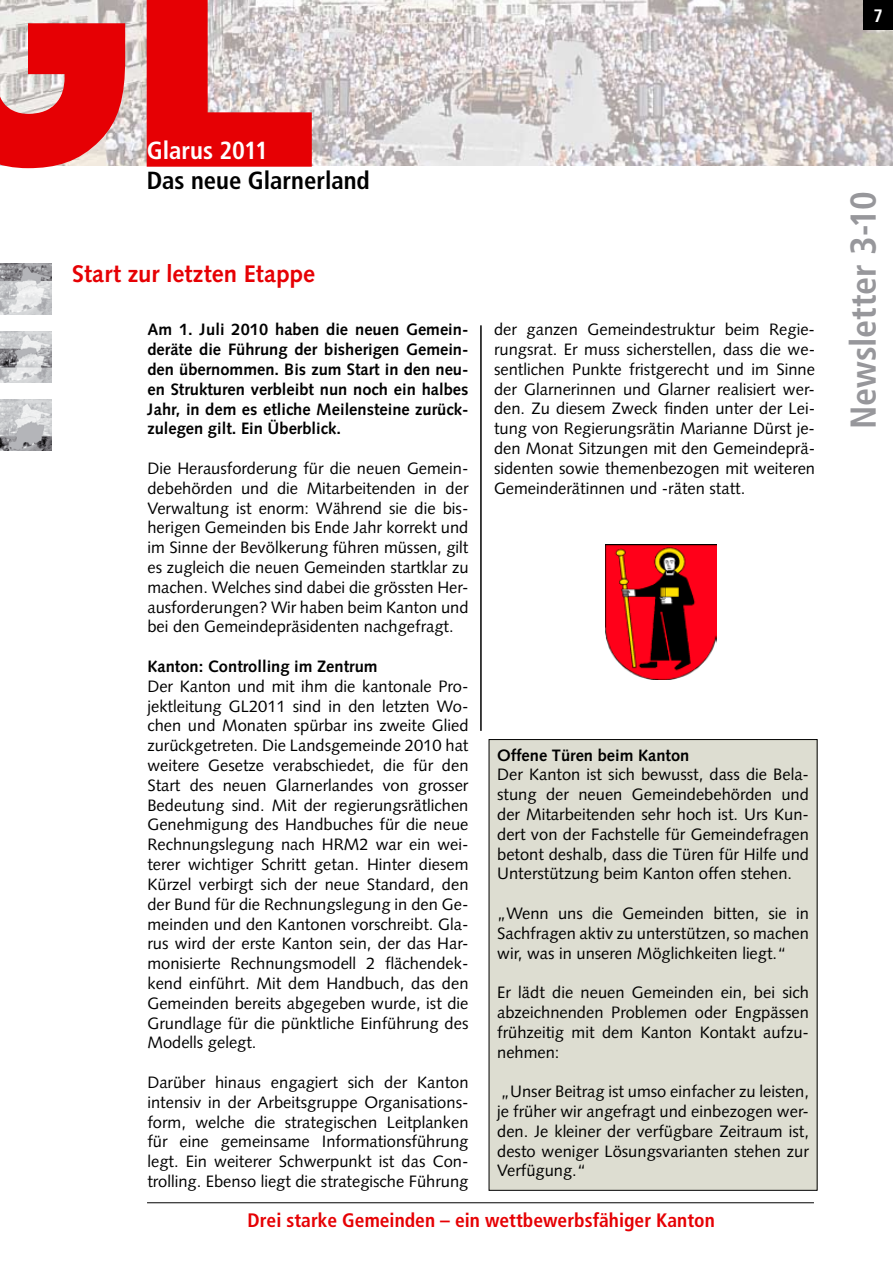
<style>
.page{position:relative;width:893px;height:1263px;background:#fff}
.page>*{position:absolute;margin:0;border:0;box-sizing:border-box;transform-origin:0 0}
.t1{font:700 condensed 36px "Frutiger";letter-spacing:-.005em;color:#97979b}
.t2{font:700 condensed 24.75px "Frutiger";color:#000}
.t3{font:700 condensed 24.75px "Frutiger";letter-spacing:-.005em;color:#fff}
.t4{font:700 24px "Syntax";color:#e60004}
.t5{font:700 condensed 19.5px "Frutiger";color:#e60004}
.t6{font:700 condensed 18px "Frutiger";color:#fff}
.t7{font:16.5px/19.8px "Syntax";color:#000;text-align:justify}
.t8{font:700 16.5px/19.8px "Syntax";color:#000;text-align:justify}
</style>
<div class="page">
<img style="left:125px;top:0;width:768px;height:166px">
<svg style="left:0;top:0;width:125px;height:168px"></svg>
<svg style="left:147px;top:0;width:165px;height:167px"></svg>
<div style="left:863px;top:0;width:30px;height:30px;background:#000"></div>
<img style="left:0;top:264px;width:51px;height:51px">
<img style="left:0;top:332px;width:51px;height:51px">
<img style="left:0;top:400px;width:51px;height:51px">
<hr style="left:480px;top:325px;width:2px;height:406px;background:#000">
<hr style="left:147px;top:1202px;width:667px;height:1px;background:#000">
<div style="left:489px;top:739px;width:328px;height:451px;background:#ddddd1"></div>
<div style="left:489px;top:739px;width:328px;height:452px;border:1px solid #000"></div>
<img style="left:606px;top:544px;width:111px;height:135px">
<p class="t6" style="left:873px;top:5px;width:11px">7</p>
<h2 class="t3" style="left:147px;top:136px;width:123px">Glarus 2011</h2>
<h2 class="t2" style="left:147px;top:166px;width:225px">Das neue Glarnerland</h2>
<h3 class="t4" style="left:72px;top:260px;width:244px">Start zur letzten Etappe</h3>
<p class="t8" style="left:147px;top:320px;width:323px">Am 1. Juli 2010 haben die neuen Gemein&shy;deräte die Führung der bisherigen Gemein&shy;den übernommen. Bis zum Start in den neu&shy;en Strukturen verbleibt nun noch ein halbes Jahr, in dem es etliche Meilensteine zurück&shy;zulegen gilt. Ein Überblick.</p>
<p class="t7" style="left:147px;top:458px;width:323px">Die Herausforderung für die neuen Gemein&shy;debehörden und die Mitarbeitenden in der Verwaltung ist enorm: Während sie die bis&shy;herigen Gemeinden bis Ende Jahr korrekt und im Sinne der Bevölkerung führen müssen, gilt es zugleich die neuen Gemeinden startklar zu machen. Welches sind dabei die grössten Her&shy;ausforderungen? Wir haben beim Kanton und bei den Gemeindepräsidenten nachgefragt.</p>
<p class="t8" style="left:147px;top:657px;width:232px">Kanton: Controlling im Zentrum</p>
<p class="t7" style="left:147px;top:676px;width:323px">Der Kanton und mit ihm die kantonale Pro&shy;jektleitung GL2011 sind in den letzten Wo&shy;chen und Monaten spürbar ins zweite Glied zurückgetreten. Die Landsgemeinde 2010 hat weitere Gesetze verabschiedet, die für den Start des neuen Glarnerlandes von grosser Bedeutung sind. Mit der regierungsrätlichen Genehmigung des Handbuches für die neue Rechnungslegung nach HRM2 war ein wei&shy;terer wichtiger Schritt getan. Hinter diesem Kürzel verbirgt sich der neue Standard, den der Bund für die Rechnungslegung in den Ge&shy;meinden und den Kantonen vorschreibt. Gla&shy;rus wird der erste Kanton sein, der das Har&shy;monisierte Rechnungsmodell 2 flächendec&shy;kend einführt. Mit dem Handbuch, das den Gemeinden bereits abgegeben wurde, ist die Grundlage für die pünktliche Einführung des Modells gelegt.</p>
<p class="t7" style="left:147px;top:1072px;width:323px">Darüber hinaus engagiert sich der Kanton intensiv in der Arbeitsgruppe Organisations&shy;form, welche die strategischen Leitplanken für eine gemeinsame Informationsführung legt. Ein weiterer Schwerpunkt ist das Con&shy;trolling. Ebenso liegt die strategische Führung</p>
<p class="t7" style="left:494px;top:320px;width:323px">der ganzen Gemeindestruktur beim Regie&shy;rungsrat. Er muss sicherstellen, dass die we&shy;sentlichen Punkte fristgerecht und im Sinne der Glarnerinnen und Glarner realisiert wer&shy;den. Zu diesem Zweck finden unter der Lei&shy;tung von Regierungsrätin Marianne Dürst je&shy;den Monat Sitzungen mit den Gemeindeprä&shy;sidenten sowie themenbezogen mit weiteren Gemeinderätinnen und -räten statt.</p>
<p class="t8" style="left:497px;top:745px;width:194px">Offene Türen beim Kanton</p>
<p class="t7" style="left:497px;top:765px;width:313px">Der Kanton ist sich bewusst, dass die Bela&shy;stung der neuen Gemeindebehörden und der Mitarbeitenden sehr hoch ist. Urs Kun&shy;dert von der Fachstelle für Gemeindefragen betont deshalb, dass die Türen für Hilfe und Unterstützung beim Kanton offen stehen.</p>
<p class="t7" style="left:497px;top:903px;width:313px">„Wenn uns die Gemeinden bitten, sie in Sachfragen aktiv zu unterstützen, so machen wir, was in unseren Möglichkeiten liegt.“</p>
<p class="t7" style="left:497px;top:983px;width:313px">Er lädt die neuen Gemeinden ein, bei sich abzeichnenden Problemen oder Engpässen frühzeitig mit dem Kanton Kontakt aufzu&shy;nehmen:</p>
<p class="t7" style="left:497px;top:1082px;width:313px">„Unser Beitrag ist umso einfacher zu leisten, je früher wir angefragt und einbezogen wer&shy;den. Je kleiner der verfügbare Zeitraum ist, desto weniger Lösungsvarianten stehen zur Verfügung.“</p>
<p class="t5" style="left:248px;top:1208px;width:469px">Drei starke Gemeinden – ein wettbewerbsfähiger Kanton</p>
<h1 class="t1" style="left:842px;top:429px;width:239px;rotate:-90deg">Newsletter 3-10</h1>
</div>
